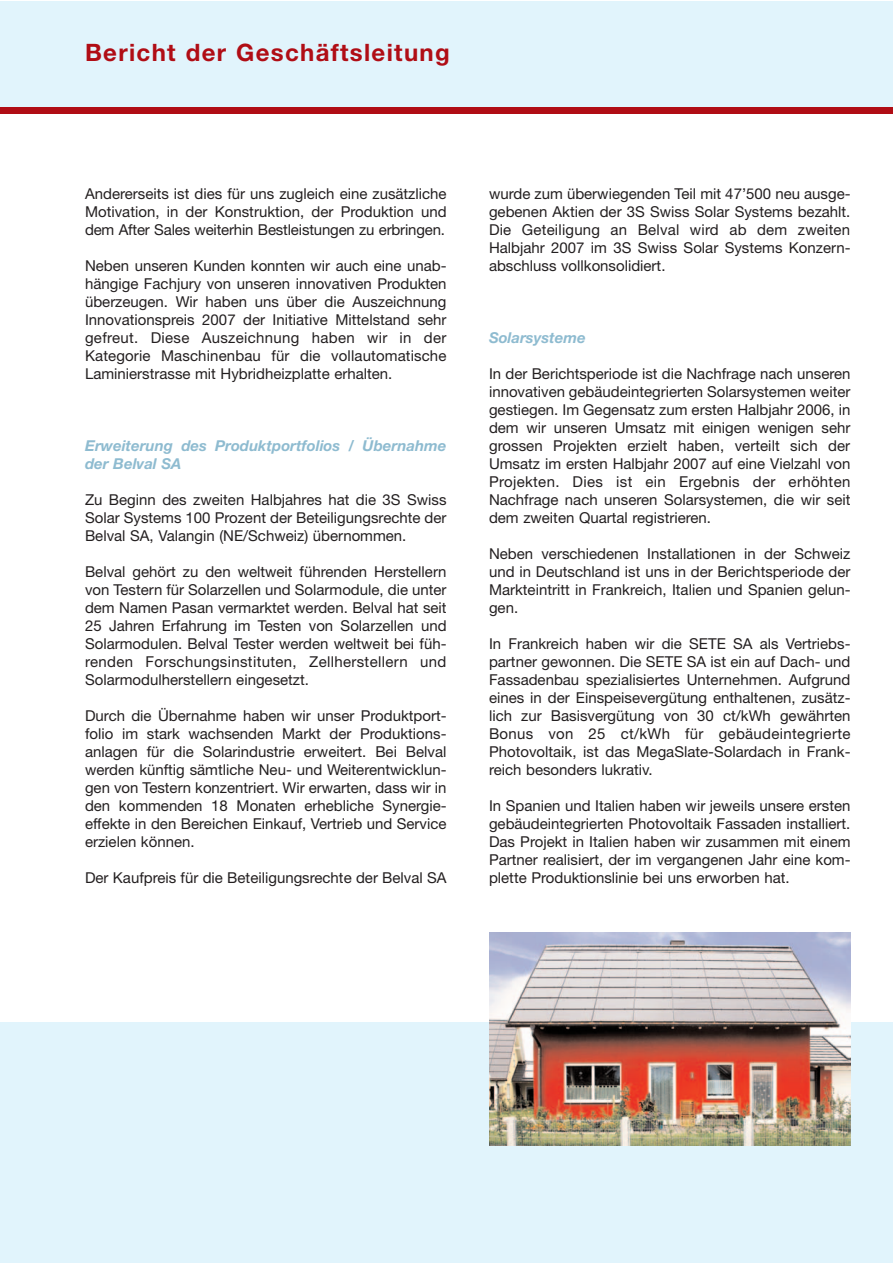
<style>
.page{position:relative;width:893px;height:1263px;background:#fff}
.page>*{position:absolute;margin:0;border:0;box-sizing:border-box;transform-origin:0 0}
.t1{font:700 24px "Helvetica Neue LT Std";letter-spacing:.055em;color:#b00d15}
.t2{font:15px/18px "Helvetica Neue LT Std";color:#231f20;text-align:justify}
.t3{font:italic 700 15px/18px "Helvetica Neue LT Std";color:#8ebbd0}
</style>
<div class="page">
<div style="left:0;top:1px;width:892px;height:107px;background:#e1f4fc"></div>
<div style="left:0;top:108px;width:892px;height:6px;background:#b00d15"></div>
<div style="left:0;top:1022px;width:892px;height:241px;background:#e1f4fc"></div>
<img style="left:489px;top:933px;width:361px;height:212px">
<h1 class="t1" style="left:85px;top:44px;width:366px">Bericht der Geschäftsleitung</h1>
<p class="t2" style="left:85px;top:186px;width:363px">Andererseits ist dies für uns zugleich eine zusätzliche Motivation, in der Konstruktion, der Produktion und dem After Sales weiterhin Bestleistungen zu erbringen.</p>
<p class="t2" style="left:85px;top:258px;width:363px">Neben unseren Kunden konnten wir auch eine unab&shy;hängige Fachjury von unseren innovativen Produkten überzeugen. Wir haben uns über die Auszeichnung Innovationspreis 2007 der Initiative Mittelstand sehr gefreut. Diese Auszeichnung haben wir in der Kategorie Maschinenbau für die vollautomatische Laminierstrasse mit Hybridheizplatte erhalten.</p>
<p class="t3" style="left:85px;top:438px;width:363px">Erweiterung des Produktportfolios / Übernahme der Belval SA</p>
<p class="t2" style="left:85px;top:492px;width:363px">Zu Beginn des zweiten Halbjahres hat die 3S Swiss Solar Systems 100 Prozent der Beteiligungsrechte der Belval SA, Valangin (NE/Schweiz) übernommen.</p>
<p class="t2" style="left:85px;top:564px;width:363px">Belval gehört zu den weltweit führenden Herstellern von Testern für Solarzellen und Solarmodule, die unter dem Namen Pasan vermarktet werden. Belval hat seit 25 Jahren Erfahrung im Testen von Solarzellen und Solarmodulen. Belval Tester werden weltweit bei füh&shy;renden Forschungsinstituten, Zellherstellern und Solarmodulherstellern eingesetzt.</p>
<p class="t2" style="left:85px;top:708px;width:363px">Durch die Übernahme haben wir unser Produktport&shy;folio im stark wachsenden Markt der Produktions&shy;anlagen für die Solarindustrie erweitert. Bei Belval werden künftig sämtliche Neu- und Weiterentwicklun&shy;gen von Testern konzentriert. Wir erwarten, dass wir in den kommenden 18 Monaten erhebliche Synergie&shy;effekte in den Bereichen Einkauf, Vertrieb und Service erzielen können.</p>
<p class="t2" style="left:85px;top:870px;width:363px">Der Kaufpreis für die Beteiligungsrechte der Belval SA</p>
<p class="t2" style="left:489px;top:186px;width:363px">wurde zum überwiegenden Teil mit 47’500 neu ausge&shy;gebenen Aktien der 3S Swiss Solar Systems bezahlt.<br>Die Geteiligung an Belval wird ab dem zweiten Halbjahr 2007 im 3S Swiss Solar Systems Konzern&shy;abschluss vollkonsolidiert.</p>
<p class="t3" style="left:489px;top:330px;width:98px">Solarsysteme</p>
<p class="t2" style="left:489px;top:366px;width:363px">In der Berichtsperiode ist die Nachfrage nach unseren innovativen gebäudeintegrierten Solarsystemen weiter gestiegen. Im Gegensatz zum ersten Halbjahr 2006, in dem wir unseren Umsatz mit einigen wenigen sehr grossen Projekten erzielt haben, verteilt sich der Umsatz im ersten Halbjahr 2007 auf eine Vielzahl von Projekten. Dies ist ein Ergebnis der erhöhten Nachfrage nach unseren Solarsystemen, die wir seit dem zweiten Quartal registrieren.</p>
<p class="t2" style="left:489px;top:546px;width:363px">Neben verschiedenen Installationen in der Schweiz und in Deutschland ist uns in der Berichtsperiode der Markteintritt in Frankreich, Italien und Spanien gelun&shy;gen.</p>
<p class="t2" style="left:489px;top:636px;width:363px">In Frankreich haben wir die SETE SA als Vertriebs&shy;partner gewonnen. Die SETE SA ist ein auf Dach- und Fassadenbau spezialisiertes Unternehmen. Aufgrund eines in der Einspeisevergütung enthaltenen, zusätz&shy;lich zur Basisvergütung von 30 ct/kWh gewährten Bonus von 25 ct/kWh für gebäudeintegrierte Photovoltaik, ist das MegaSlate-Solardach in Frank&shy;reich besonders lukrativ.</p>
<p class="t2" style="left:489px;top:798px;width:363px">In Spanien und Italien haben wir jeweils unsere ersten gebäudeintegrierten Photovoltaik Fassaden installiert.<br>Das Projekt in Italien haben wir zusammen mit einem Partner realisiert, der im vergangenen Jahr eine kom&shy;plette Produktionslinie bei uns erworben hat.</p>
</div>
